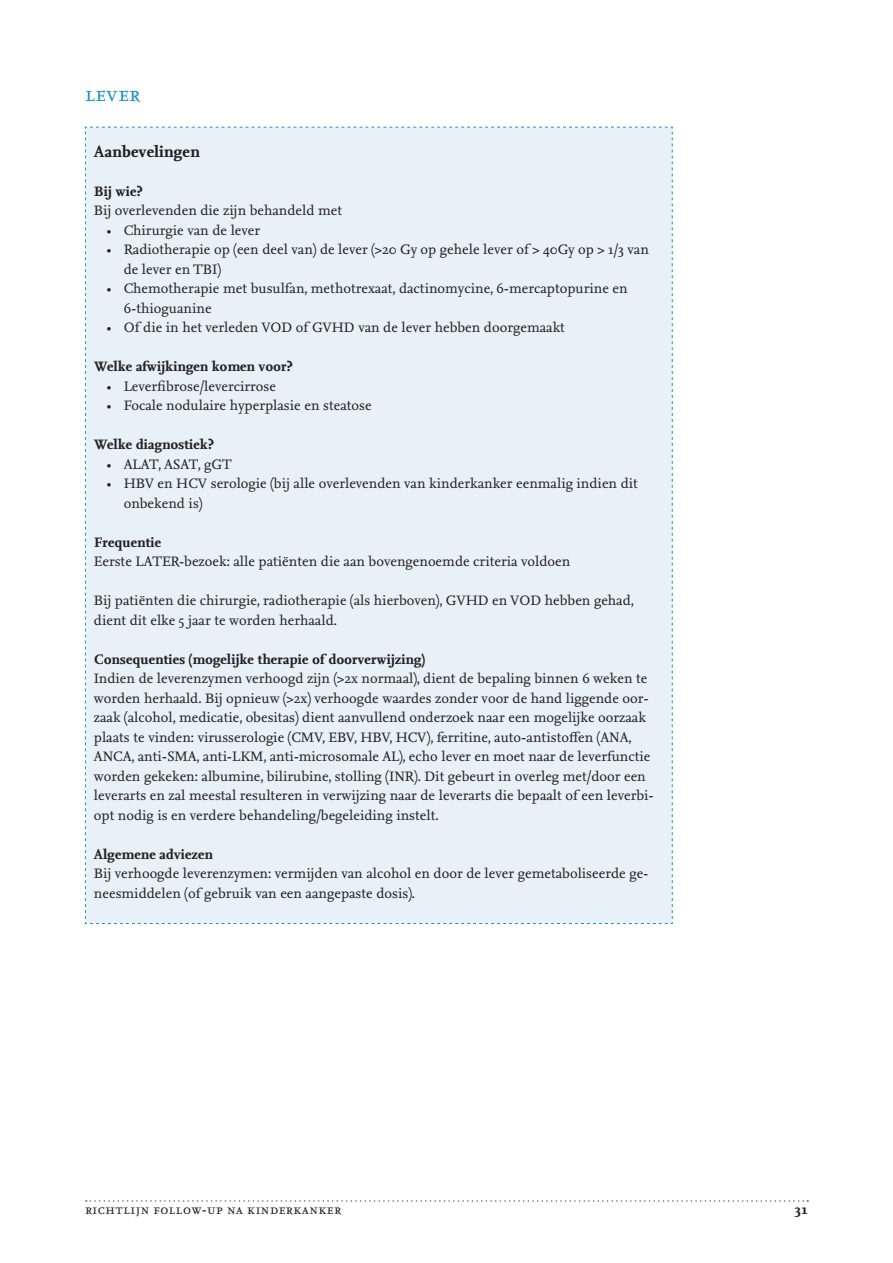
<style>
.page{position:relative;width:893px;height:1263px;background:#fff}
.page>*{position:absolute;margin:0;border:0;box-sizing:border-box;transform-origin:0 0}
.t1{font:21px "Nexus Serif Regular SC";letter-spacing:.01em;color:#1b91c7}
.t2{font:700 16.5px "Nexus Serif";color:#231f20}
.t3{font:14.25px/19.5px "Nexus Serif";color:#231f20}
.t4{font:700 14.25px "Nexus Serif";color:#231f20}
.t5{font:13.5px "Nexus Serif Regular SC";letter-spacing:.03em;color:#231f20}
</style>
<div class="page">
<svg style="left:86px;top:1200px;width:722px;height:2px"></svg>
<div style="left:85px;top:127px;width:588px;height:797px;background:#e8f1f8"></div>
<h1 class="t1" style="left:85px;top:81px;width:57px">lever</h1>
<p class="t2" style="left:94px;top:141px;width:107px">Aanbevelingen</p>
<p class="t4" style="left:94px;top:182px;width:50px">Bij wie?</p>
<p class="t3" style="left:94px;top:201px;width:250px">Bij overlevenden die zijn behandeld met</p>
<p class="t3" style="left:107px;top:220px;width:155px">• Chirurgie van de lever</p>
<p class="t3" style="left:124px;top:240px;width:527px;text-indent:-17px">• Radiotherapie op (een deel van) de lever (&gt;20 Gy op gehele lever of &gt; 40Gy op &gt; 1/3 van de lever en TBI)</p>
<p class="t3" style="left:124px;top:279px;width:505px;text-indent:-17px">• Chemotherapie met busulfan, methotrexaat, dactinomycine, 6-mercaptopurine en<br>6-thioguanine</p>
<p class="t3" style="left:107px;top:318px;width:460px">• Of die in het verleden VOD of GVHD van de lever hebben doorgemaakt</p>
<p class="t4" style="left:94px;top:358px;width:200px">Welke afwijkingen komen voor?</p>
<p class="t3" style="left:107px;top:376px;width:171px">• Leverfibrose/levercirrose</p>
<p class="t3" style="left:107px;top:396px;width:267px">• Focale nodulaire hyperplasie en steatose</p>
<p class="t4" style="left:94px;top:436px;width:121px">Welke diagnostiek?</p>
<p class="t3" style="left:107px;top:454px;width:126px">• ALAT, ASAT, gGT</p>
<p class="t3" style="left:124px;top:474px;width:516px;text-indent:-17px">• HBV en HCV serologie (bij alle overlevenden van kinderkanker eenmalig indien dit onbekend is)</p>
<p class="t4" style="left:94px;top:533px;width:69px">Frequentie</p>
<p class="t3" style="left:94px;top:552px;width:478px">Eerste LATER-bezoek: alle patiënten die aan bovengenoemde criteria voldoen</p>
<p class="t3" style="left:94px;top:591px;width:542px">Bij patiënten die chirurgie, radiotherapie (als hierboven), GVHD en VOD hebben gehad, dient dit elke 5 jaar te worden herhaald.</p>
<p class="t4" style="left:94px;top:650px;width:332px">Consequenties (mogelijke therapie of doorverwijzing)</p>
<p class="t3" style="left:94px;top:669px;width:561px">Indien de leverenzymen verhoogd zijn (&gt;2x normaal), dient de bepaling binnen 6 weken te worden herhaald. Bij opnieuw (&gt;2x) verhoogde waardes zonder voor de hand liggende oor&shy;zaak (alcohol, medicatie, obesitas) dient aanvullend onderzoek naar een mogelijke oorzaak plaats te vinden: virusserologie (CMV, EBV, HBV, HCV), ferritine, auto-antistoffen (ANA, ANCA, anti-SMA, anti-LKM, anti-microsomale AL), echo lever en moet naar de leverfunctie worden gekeken: albumine, bilirubine, stolling (INR). Dit gebeurt in overleg met/door een leverarts en zal meestal resulteren in verwijzing naar de leverarts die bepaalt of een leverbi&shy;opt nodig is en verdere behandeling/begeleiding instelt.</p>
<p class="t4" style="left:94px;top:845px;width:121px">Algemene adviezen</p>
<p class="t3" style="left:94px;top:864px;width:556px">Bij verhoogde leverenzymen: vermijden van alcohol en door de lever gemetaboliseerde ge&shy;neesmiddelen (of gebruik van een aangepaste dosis).</p>
<p class="t5" style="left:85px;top:1201px;width:258px">richtlijn follow-up na kinderkanker</p>
<p class="t4" style="left:795px;top:1201px;width:15px">31</p>
</div>
